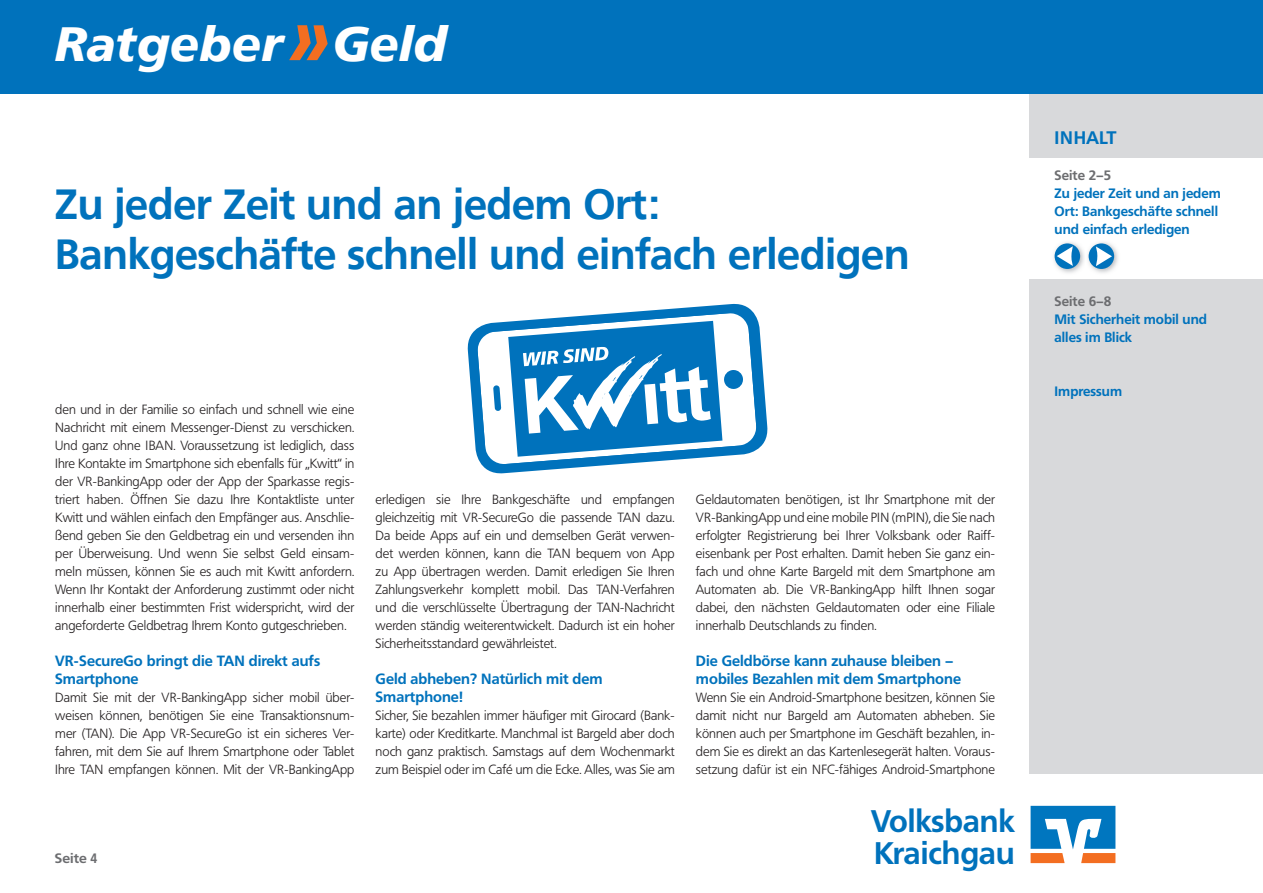
<style>
.page{position:relative;width:1263px;height:893px;background:#fff}
.page>*{position:absolute;margin:0;border:0;box-sizing:border-box;transform-origin:0 0}
.t1{font:italic 700 48px "Frutiger VR";color:#fff}
.t2{font:700 42px/49.5px "Frutiger VR";color:#0072bc}
.t3{font:700 30.9px/31.5px "Frutiger BQ";color:#0072bc}
.t4{font:700 18px "Frutiger BQ";color:#0072bc}
.t5{font:700 14.7px/18px "Frutiger BQ";color:#0072bc}
.t6{font:700 13.5px/18px "Frutiger BQ";color:#0072bc}
.t7{font:700 13.5px "Frutiger BQ";color:#6c6d70}
.t8{font:700 13.5px "Frutiger BQ";color:#6c6d70;scale:1.05 1}
.t9{font:300 13.2px/18px "Frutiger BQ";color:#231f20;text-align:justify}
.s1{font-size:84.75px;color:#f36e21}
</style>
<div class="page">
<svg style="left:1030px;top:806px;width:85px;height:57px"></svg>
<div style="left:1029px;top:0;width:234px;height:774px;background:#d8d9db"></div>
<div style="left:0;top:0;width:1263px;height:94px;background:#0072bc"></div>
<div style="left:1029px;top:158px;width:234px;height:121px;background:#fff"></div>
<img style="left:1054px;top:242px;width:64px;height:31px">
<svg style="left:1054px;top:243px;width:26px;height:26px"></svg>
<svg style="left:1057px;top:246px;width:16px;height:20px"></svg>
<img style="left:1085px;top:242px;width:1px;height:31px">
<div style="left:1089px;top:243px;width:25px;height:26px;background:#0072bc;border-radius:50%"></div>
<svg style="left:1096px;top:246px;width:16px;height:20px"></svg>
<svg style="left:467px;top:303px;width:301px;height:171px"></svg>
<svg style="left:477px;top:313px;width:279px;height:151px"></svg>
<h1 class="t1" style="left:55px;top:15px;width:393px">Ratgeber <span class="s1">»</span>Geld</h1>
<h2 class="t2" style="left:55px;top:180px;width:856px">Zu jeder Zeit und an jedem Ort:<br>Bankgeschäfte schnell und einfach erledigen</h2>
<p class="t9" style="left:55px;top:401px;width:301px">den und in der Familie so einfach und schnell wie eine Nachricht mit einem Messenger-Dienst zu verschicken.<br>Und ganz ohne IBAN. Voraussetzung ist lediglich, dass Ihre Kontakte im Smartphone sich ebenfalls für „Kwitt“ in der VR-BankingApp oder der App der Sparkasse regis&shy;triert haben. Öffnen Sie dazu Ihre Kontaktliste unter Kwitt und wählen einfach den Empfänger aus. Anschlie&shy;ßend geben Sie den Geldbetrag ein und versenden ihn per Überweisung. Und wenn Sie selbst Geld einsam&shy;meln müssen, können Sie es auch mit Kwitt anfordern.<br>Wenn Ihr Kontakt der Anforderung zustimmt oder nicht innerhalb einer bestimmten Frist widerspricht, wird der angeforderte Geldbetrag Ihrem Konto gutgeschrieben.</p>
<p class="t5" style="left:55px;top:652px;width:266px">VR-SecureGo bringt die TAN direkt aufs<br>Smartphone</p>
<p class="t9" style="left:55px;top:689px;width:301px">Damit Sie mit der VR-BankingApp sicher mobil über&shy;weisen können, benötigen Sie eine Transaktionsnum&shy;mer (TAN). Die App VR-SecureGo ist ein sicheres Ver&shy;fahren, mit dem Sie auf Ihrem Smartphone oder Tablet Ihre TAN empfangen können. Mit der VR-BankingApp</p>
<p class="t8" style="left:55px;top:850px;width:42px">Seite 4</p>
<p class="t9" style="left:376px;top:491px;width:301px">erledigen sie Ihre Bankgeschäfte und empfangen gleichzeitig mit VR-SecureGo die passende TAN dazu.<br>Da beide Apps auf ein und demselben Gerät verwen&shy;det werden können, kann die TAN bequem von App zu App übertragen werden. Damit erledigen Sie Ihren Zahlungsverkehr komplett mobil. Das TAN-Verfahren und die verschlüsselte Übertragung der TAN-Nachricht werden ständig weiterentwickelt. Dadurch ist ein hoher Sicherheitsstandard gewährleistet.</p>
<p class="t5" style="left:376px;top:670px;width:228px">Geld abheben? Natürlich mit dem<br>Smartphone!</p>
<p class="t9" style="left:376px;top:707px;width:301px">Sicher, Sie bezahlen immer häufiger mit Girocard (Bank&shy;karte) oder Kreditkarte. Manchmal ist Bargeld aber doch noch ganz praktisch. Samstags auf dem Wochenmarkt zum Beispiel oder im Café um die Ecke. Alles, was Sie am</p>
<p class="t9" style="left:696px;top:491px;width:301px">Geldautomaten benötigen, ist Ihr Smartphone mit der VR-BankingApp und eine mobile PIN (mPIN), die Sie nach erfolgter Registrierung bei Ihrer Volksbank oder Raiff&shy;eisenbank per Post erhalten. Damit heben Sie ganz ein&shy;fach und ohne Karte Bargeld mit dem Smartphone am Automaten ab. Die VR-BankingApp hilft Ihnen sogar dabei, den nächsten Geldautomaten oder eine Filiale innerhalb Deutschlands zu finden.</p>
<p class="t5" style="left:696px;top:652px;width:266px">Die Geldbörse kann zuhause bleiben – mobiles Bezahlen mit dem Smartphone</p>
<p class="t9" style="left:696px;top:689px;width:301px">Wenn Sie ein Android-Smartphone besitzen, können Sie damit nicht nur Bargeld am Automaten abheben. Sie können auch per Smartphone im Geschäft bezahlen, in&shy;dem Sie es direkt an das Kartenlesegerät halten. Voraus&shy;setzung dafür ist ein NFC-fähiges Android-Smartphone</p>
<h3 class="t3" style="left:871px;top:806px;width:145px">Volksbank<br>Kraichgau</h3>
<h3 class="t4" style="left:1054px;top:127px;width:63px">INHALT</h3>
<p class="t7" style="left:1054px;top:167px;width:58px">Seite 2–5</p>
<p class="t6" style="left:1054px;top:184px;width:168px">Zu jeder Zeit und an jedem<br>Ort: Bankgeschäfte schnell und einfach erledigen</p>
<p class="t7" style="left:1054px;top:293px;width:58px">Seite 6–8</p>
<p class="t6" style="left:1054px;top:310px;width:154px">Mit Sicherheit mobil und alles im Blick</p>
<p class="t6" style="left:1054px;top:382px;width:69px">Impressum</p>
</div>
